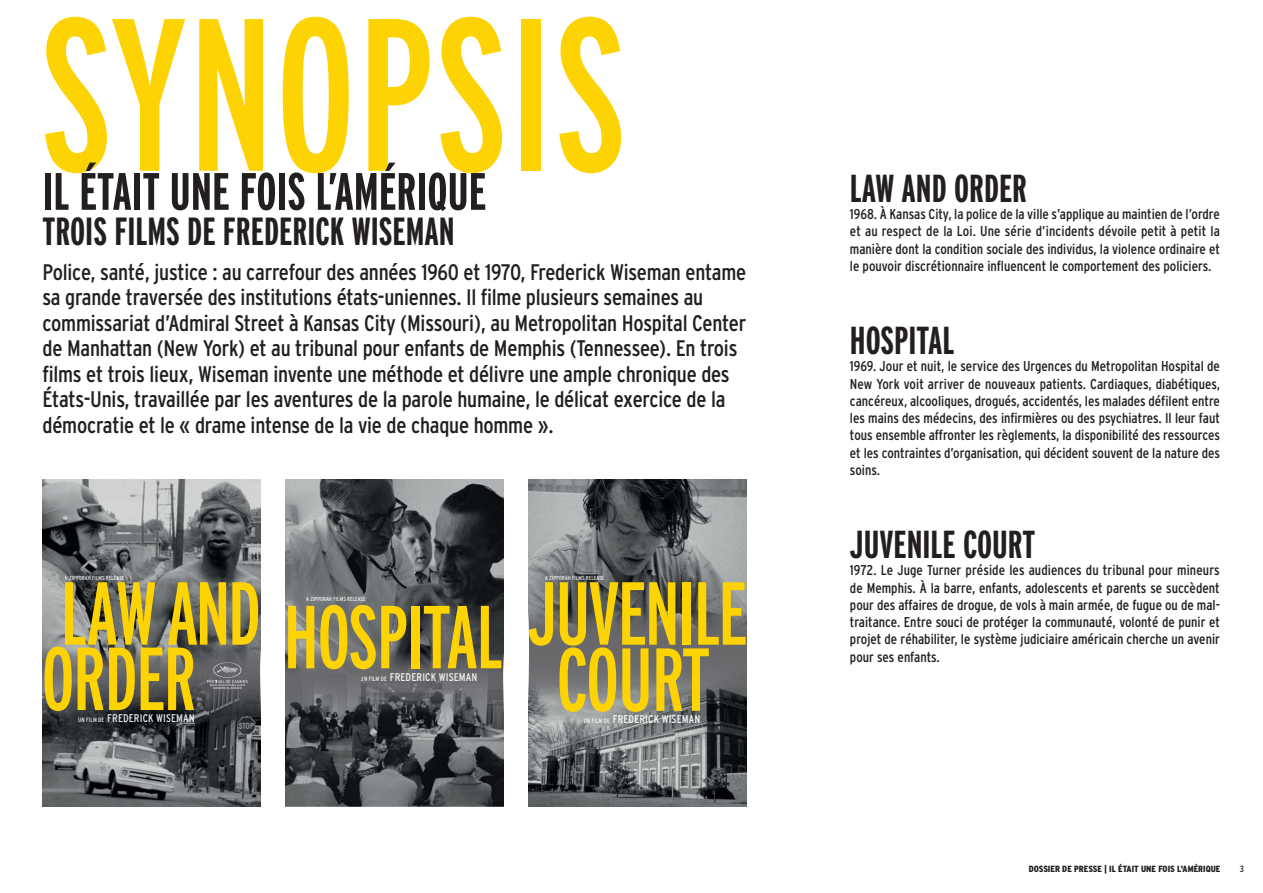
<style>
.page{position:relative;width:1263px;height:893px;background:#fff}
.page>*{position:absolute;margin:0;border:0;box-sizing:border-box;transform-origin:0 0}
.t1{font:216.75px "Interstate Compressed";color:#fed304}
.t2{font:89.25px/66.2px "Interstate Compressed";letter-spacing:-.025em;color:#fed304;text-align:center}
.t3{font:700 52.5px "Interstate Compressed";color:#231f20}
.t4{font:700 39.15px "Interstate Compressed";color:#231f20}
.t5{font:700 39px "Interstate Compressed";color:#231f20}
.t6{font:22.5px/25.5px "Interstate Condensed";letter-spacing:-.01em;color:#231f20}
.t7{font:14.25px/17.2px "Interstate Condensed";color:#231f20;text-align:justify}
.t8{font:11.25px "Interstate Condensed";letter-spacing:.01em;color:#fff}
.t9{font:900 9px "Interstate Condensed";color:#231f20}
.t10{font:9px "Interstate Condensed";color:#231f20}
.t11{font:5.85px "Interstate Condensed";color:#fff}
.s1{font-size:6.3px}
</style>
<div class="page">
<img style="left:286px;top:480px;width:217px;height:180px">
<svg style="left:286px;top:660px;width:217px;height:5px"></svg>
<img style="left:286px;top:665px;width:217px;height:141px">
<div style="left:529px;top:552px;width:217px;height:181px;background:#69696c"></div>
<img style="left:529px;top:480px;width:217px;height:147px">
<img style="left:529px;top:672px;width:217px;height:134px">
<img style="left:43px;top:480px;width:217px;height:179px">
<svg style="left:43px;top:659px;width:217px;height:6px"></svg>
<img style="left:43px;top:665px;width:217px;height:141px">
<svg style="left:207px;top:662px;width:41px;height:27px"></svg>
<h1 class="t1" style="left:39px;top:-26px;width:590px">SYNOPSIS</h1>
<h3 class="t3" style="left:43px;top:162px;width:445px">IL ÉTAIT UNE FOIS L’AMÉRIQUE</h3>
<h3 class="t4" style="left:43px;top:210px;width:414px">TROIS FILMS DE FREDERICK WISEMAN</h3>
<p class="t6" style="left:43px;top:259px;width:705px">Police, santé, justice : au carrefour des années 1960 et 1970, Frederick Wiseman entame sa grande traversée des institutions états-uniennes. Il filme plusieurs semaines au commissariat d’Admiral Street à Kansas City (Missouri), au Metropolitan Hospital Center de Manhattan (New York) et au tribunal pour enfants de Memphis (Tennessee). En trois films et trois lieux, Wiseman invente une méthode et délivre une ample chronique des États-Unis, travaillée par les aventures de la parole humaine, le délicat exercice de la démocratie et le « drame intense de la vie de chaque homme ».</p>
<p class="t11" style="left:65px;top:575px;width:61px">A ZIPPORAH FILMS RELEASE</p>
<h2 class="t2" style="left:60px;top:580px;width:203px">LAW AND</h2>
<h2 class="t2" style="left:41px;top:645px;width:157px">ORDER</h2>
<p class="t8" style="left:78px;top:712px;width:118px"><span class="s1">UN FILM DE</span> FREDERICK WISEMAN</p>
<p class="t11" style="left:306px;top:595px;width:61px">A ZIPPORAH FILMS RELEASE</p>
<h2 class="t2" style="left:283px;top:603px;width:221px">HOSPITAL</h2>
<p class="t8" style="left:361px;top:670px;width:118px"><span class="s1">UN FILM DE</span> FREDERICK WISEMAN</p>
<p class="t11" style="left:545px;top:575px;width:61px">A ZIPPORAH FILMS RELEASE</p>
<h2 class="t2" style="left:527px;top:580px;width:222px">JUVENILE<br>COURT</h2>
<p class="t8" style="left:584px;top:713px;width:118px"><span class="s1">UN FILM DE</span> FREDERICK WISEMAN</p>
<h3 class="t5" style="left:850px;top:167px;width:179px">LAW AND ORDER</h3>
<p class="t7" style="left:850px;top:205px;width:371px">1968. À Kansas City, la police de la ville s’applique au maintien de l’ordre et au respect de la Loi. Une série d’incidents dévoile petit à petit la manière dont la condition sociale des individus, la violence ordinaire et le pouvoir discrétionnaire influencent le comportement des policiers.</p>
<h3 class="t5" style="left:850px;top:319px;width:106px">HOSPITAL</h3>
<p class="t7" style="left:850px;top:358px;width:372px">1969. Jour et nuit, le service des Urgences du Metropolitan Hospital de New York voit arriver de nouveaux patients. Cardiaques, diabétiques, cancéreux, alcooliques, drogués, accidentés, les malades défilent entre les mains des médecins, des infirmières ou des psychiatres. Il leur faut tous ensemble affronter les règlements, la disponibilité des ressources et les contraintes d’organisation, qui décident souvent de la nature des soins.</p>
<h3 class="t5" style="left:850px;top:523px;width:187px">JUVENILE COURT</h3>
<p class="t7" style="left:850px;top:562px;width:371px">1972. Le Juge Turner préside les audiences du tribunal pour mineurs de Memphis. À la barre, enfants, adolescents et parents se succèdent pour des affaires de drogue, de vols à main armée, de fugue ou de mal&shy;traitance. Entre souci de protéger la communauté, volonté de punir et projet de réhabiliter, le système judiciaire américain cherche un avenir</p>
<p class="t7" style="left:850px;top:648px;width:91px">pour ses enfants.</p>
<p class="t9" style="left:1029px;top:863px;width:193px">DOSSIER DE PRESSE | IL ÉTAIT UNE FOIS L'AMÉRIQUE</p>
<p class="t10" style="left:1240px;top:863px;width:6px">3</p>
</div>
